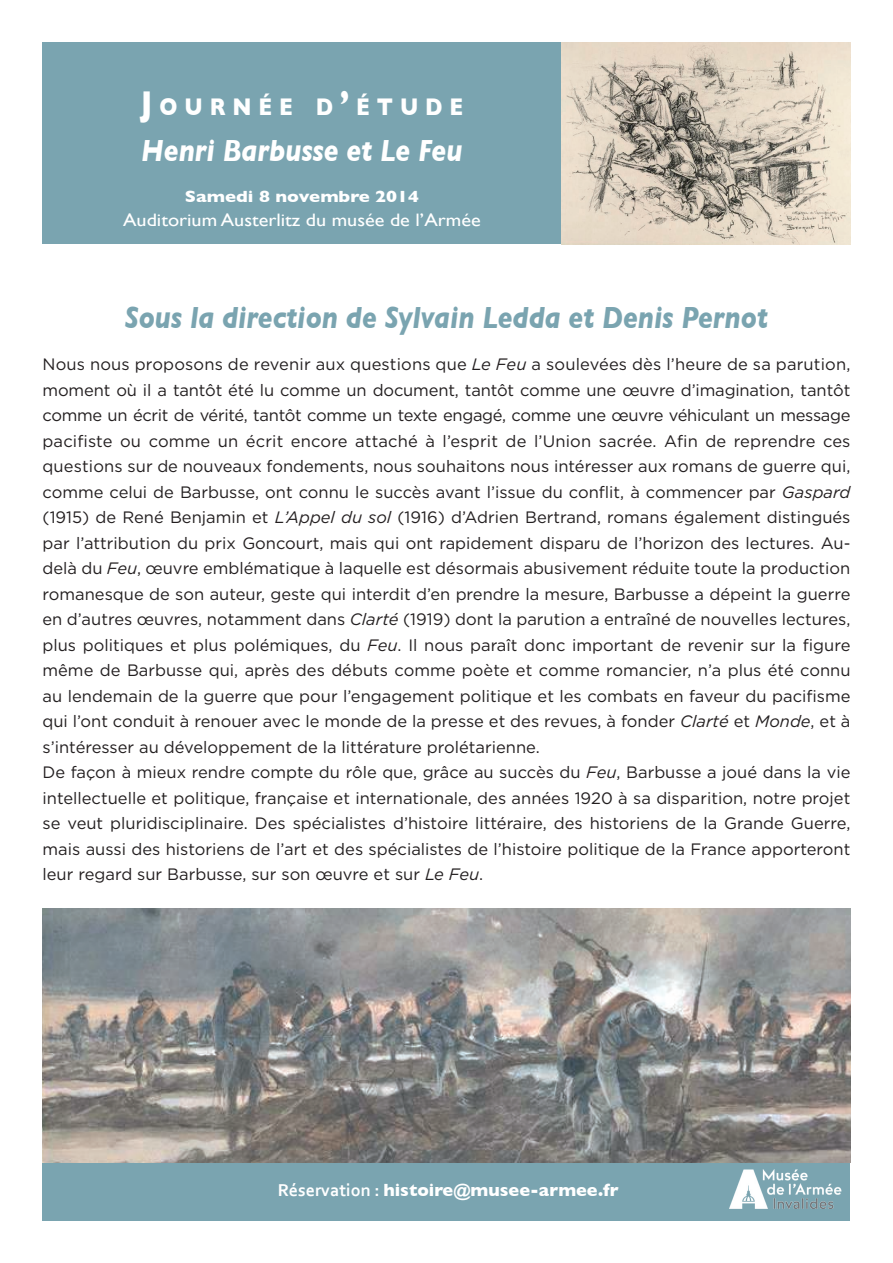
<style>
.page{position:relative;width:893px;height:1263px;background:#fff}
.page>*{position:absolute;margin:0;border:0;box-sizing:border-box;transform-origin:0 0}
.t1{font:italic 700 31.2px "Gill Sans";color:#7aa4b0;scale:.86 1}
.t2{font:italic 700 31.2px "Gill Sans";color:#fff;scale:.86 1}
.t3{font:700 24.6px "Gill Sans";letter-spacing:.33em;color:#fff;scale:.86 1}
.t4{font:18px "Gill Sans";color:#fff;scale:1.12 1}
.t5{font:700 18px "Gill Sans";color:#fff}
.t6{font:16.5px/25.5px "Gotham";color:#231f20}
.t7{font:700 16.5px "Gill Sans";color:#fff;scale:1.12 1}
.s1{font-size:35.1px}
.s2{font-style:italic}
.s3{font-family:"Corbel"}
</style>
<div class="page">
<div style="left:43px;top:43px;width:807px;height:201px;background:#7aa4b0"></div>
<div style="left:43px;top:1162px;width:807px;height:58px;background:#7aa4b0"></div>
<img style="left:730px;top:1169px;width:112px;height:40px">
<img style="left:561px;top:43px;width:289px;height:201px">
<img style="left:43px;top:908px;width:807px;height:254px">
<h2 class="t3" style="left:140px;top:92px;width:377px"><span class="s1">J</span>OURNÉE D<span class="s1">’</span>ÉTUDE</h2>
<h1 class="t2" style="left:141px;top:132px;width:375px">Henri Barbusse et Le Feu</h1>
<p class="t7" style="left:185px;top:186px;width:211px">Samedi 8 novembre 2014</p>
<p class="t4" style="left:123px;top:209px;width:321px">Auditorium Austerlitz du musée de l’Armée</p>
<h1 class="t1" style="left:125px;top:299px;width:749px">Sous la direction de Sylvain Ledda et Denis Pernot</h1>
<p class="t6" style="left:43px;top:351px;width:809px">Nous nous proposons de revenir aux questions que <span class="s2">Le Feu</span> a soulevées dès l’heure de sa parution, moment où il a tantôt été lu comme un document, tantôt comme une œuvre d’imagination, tantôt comme un écrit de vérité, tantôt comme un texte engagé, comme une œuvre véhiculant un message pacifiste ou comme un écrit encore attaché à l’esprit de l’Union sacrée. Afin de reprendre ces questions sur de nouveaux fondements, nous souhaitons nous intéresser aux romans de guerre qui, comme celui de Barbusse, ont connu le succès avant l’issue du conflit, à commencer par <span class="s2">Gaspard </span>(1915) de René Benjamin et <span class="s2">L’Appel du sol</span> (1916) d’Adrien Bertrand, romans également distingués par l’attribution du prix Goncourt, mais qui ont rapidement disparu de l’horizon des lectures. Au&shy;delà du <span class="s2">Feu</span>, œuvre emblématique à laquelle est désormais abusivement réduite toute la production romanesque de son auteur, geste qui interdit d’en prendre la mesure, Barbusse a dépeint la guerre en d’autres œuvres, notamment dans <span class="s2">Clarté</span> (1919) dont la parution a entraîné de nouvelles lectures, plus politiques et plus polémiques, du <span class="s2">Feu</span>. Il nous paraît donc important de revenir sur la figure même de Barbusse qui, après des débuts comme poète et comme romancier, n’a plus été connu au lendemain de la guerre que pour l’engagement politique et les combats en faveur du pacifisme qui l’ont conduit à renouer avec le monde de la presse et des revues, à fonder <span class="s2">Clarté</span> et <span class="s2">Monde</span>, et à s’intéresser au développement de la littérature prolétarienne.<br>De façon à mieux rendre compte du rôle que, grâce au succès du <span class="s2">Feu</span>, Barbusse a joué dans la vie intellectuelle et politique, française et internationale, des années 1920 à sa disparition, notre projet se veut pluridisciplinaire. Des spécialistes d’histoire littéraire, des historiens de la Grande Guerre, mais aussi des historiens de l’art et des spécialistes de l’histoire politique de la France apporteront leur regard sur Barbusse, sur son œuvre et sur <span class="s2">Le Feu</span>.</p>
<p class="t5" style="left:278px;top:1179px;width:342px"><span class="s3">Réservation :</span> histoire@musee-armee.fr</p>
</div>
